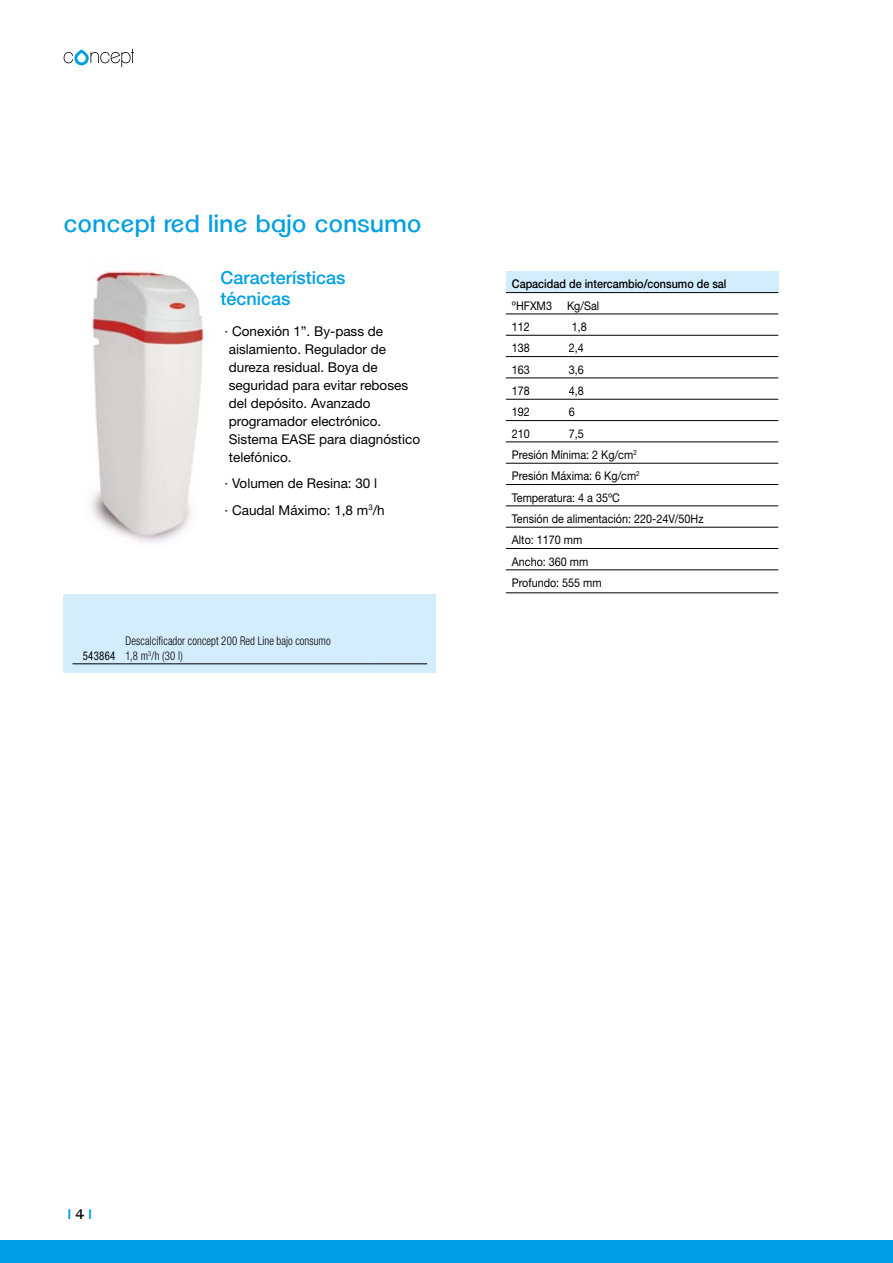
<style>
.page{position:relative;width:893px;height:1263px;background:#fff}
.page>*{position:absolute;margin:0;border:0;box-sizing:border-box;transform-origin:0 0}
.t1{font:24px "Clemente P Dai";letter-spacing:.02em;color:#009fe3}
.t2{font:500 18px/21px "Helvetica Neue LT Std";color:#009fe3}
.t3{font:13.5px/18px "Helvetica Neue LT Std";color:#000}
.t4{font:800 13.5px "Clemente P Dao";color:#009fe3}
.t5{font:12px/21.3px "Helvetica Neue LT Std";color:#000;scale:.9 1}
.t6{font:300 condensed 12px/14.4px "Helvetica Neue LT Std";letter-spacing:.01em;color:#000;scale:.9 1}
.t7{font:500 12px "Helvetica Neue LT Std";color:#000;scale:.9 1}
.t8{font:condensed 12px "Helvetica Neue LT Std";letter-spacing:.03em;color:#000;scale:.9 1}
.s1{font-family:"Clemente P Dai";font-weight:400;color:#000}
</style>
<div class="page">
<svg style="left:64px;top:48px;width:70px;height:19px"></svg>
<div style="left:0;top:1241px;width:893px;height:22px;background:#009fe3"></div>
<div style="left:64px;top:594px;width:372px;height:78px;background:#d4edfc"></div>
<hr style="left:72px;top:663px;width:54px;height:1px;background:#000">
<hr style="left:126px;top:663px;width:249px;height:1px;background:#000">
<hr style="left:375px;top:663px;width:52px;height:1px;background:#000">
<img style="left:91px;top:271px;width:114px;height:272px">
<div style="left:506px;top:271px;width:272px;height:22px;background:#d4edfc"></div>
<hr style="left:506px;top:292px;width:272px;height:1px;background:#000">
<hr style="left:506px;top:314px;width:272px;height:1px;background:#000">
<hr style="left:506px;top:335px;width:272px;height:1px;background:#000">
<hr style="left:506px;top:356px;width:272px;height:1px;background:#000">
<hr style="left:506px;top:378px;width:272px;height:1px;background:#000">
<hr style="left:506px;top:399px;width:272px;height:1px;background:#000">
<hr style="left:506px;top:420px;width:272px;height:1px;background:#000">
<hr style="left:506px;top:442px;width:272px;height:1px;background:#000">
<hr style="left:506px;top:463px;width:272px;height:1px;background:#000">
<hr style="left:506px;top:484px;width:272px;height:1px;background:#000">
<hr style="left:506px;top:506px;width:272px;height:1px;background:#000">
<hr style="left:506px;top:527px;width:272px;height:1px;background:#000">
<hr style="left:506px;top:548px;width:272px;height:1px;background:#000">
<hr style="left:506px;top:570px;width:272px;height:1px;background:#000">
<hr style="left:506px;top:592px;width:272px;height:1px;background:#000">
<h1 class="t1" style="left:64px;top:209px;width:359px">concept red line bajo consumo</h1>
<h2 class="t2" style="left:220px;top:267px;width:127px">Características técnicas</h2>
<p class="t3" style="left:229px;top:322px;width:193px;text-indent:-4px">· Conexión 1”. By-pass de aislamiento. Regulador de dureza residual. Boya de seguridad para evitar reboses del depósito. Avanzado programador electrónico.<br>Sistema EASE para diagnóstico telefónico.</p>
<p class="t3" style="left:225px;top:470px;width:162px;line-height:26.5px">· Volumen de Resina: 30 l<br>· Caudal Máximo: 1,8 m<sup>3</sup>/h</p>
<p class="t8" style="left:83px;top:648px;width:38px">543864</p>
<p class="t6" style="left:126px;top:634px;width:229px">Descalcificador concept 200 Red Line bajo consumo<br>1,8 m<sup>3</sup>/h (30 l)</p>
<p class="t7" style="left:512px;top:277px;width:240px">Capacidad de intercambio/consumo de sal</p>
<p class="t5" style="left:512px;top:295px;width:46px">ºHFXM3</p>
<p class="t5" style="left:567px;top:295px;width:37px">Kg/Sal</p>
<p class="t5" style="left:512px;top:316px;width:22px">112</p>
<p class="t5" style="left:572px;top:316px;width:18px">1,8</p>
<p class="t5" style="left:512px;top:337px;width:22px">138</p>
<p class="t5" style="left:569px;top:337px;width:18px">2,4</p>
<p class="t5" style="left:512px;top:359px;width:22px">163</p>
<p class="t5" style="left:569px;top:359px;width:18px">3,6</p>
<p class="t5" style="left:512px;top:380px;width:22px">178</p>
<p class="t5" style="left:569px;top:380px;width:18px">4,8</p>
<p class="t5" style="left:512px;top:401px;width:22px">192</p>
<p class="t5" style="left:569px;top:401px;width:8px">6</p>
<p class="t5" style="left:512px;top:423px;width:22px">210</p>
<p class="t5" style="left:512px;top:423px;width:214px;text-indent:57px">7,5<br>Presión Mínima: 2 Kg/cm<sup>2<br></sup>Presión Máxima: 6 Kg/cm<sup>2<br></sup>Temperatura: 4 a 35ºC<br>Tensión de alimentación: 220-24V/50Hz<br>Alto: 1170 mm<br>Ancho: 360 mm<br>Profundo: 555 mm</p>
<p class="t4" style="left:68px;top:1205px;width:26px">|<span class="s1">4</span>|</p>
</div>
